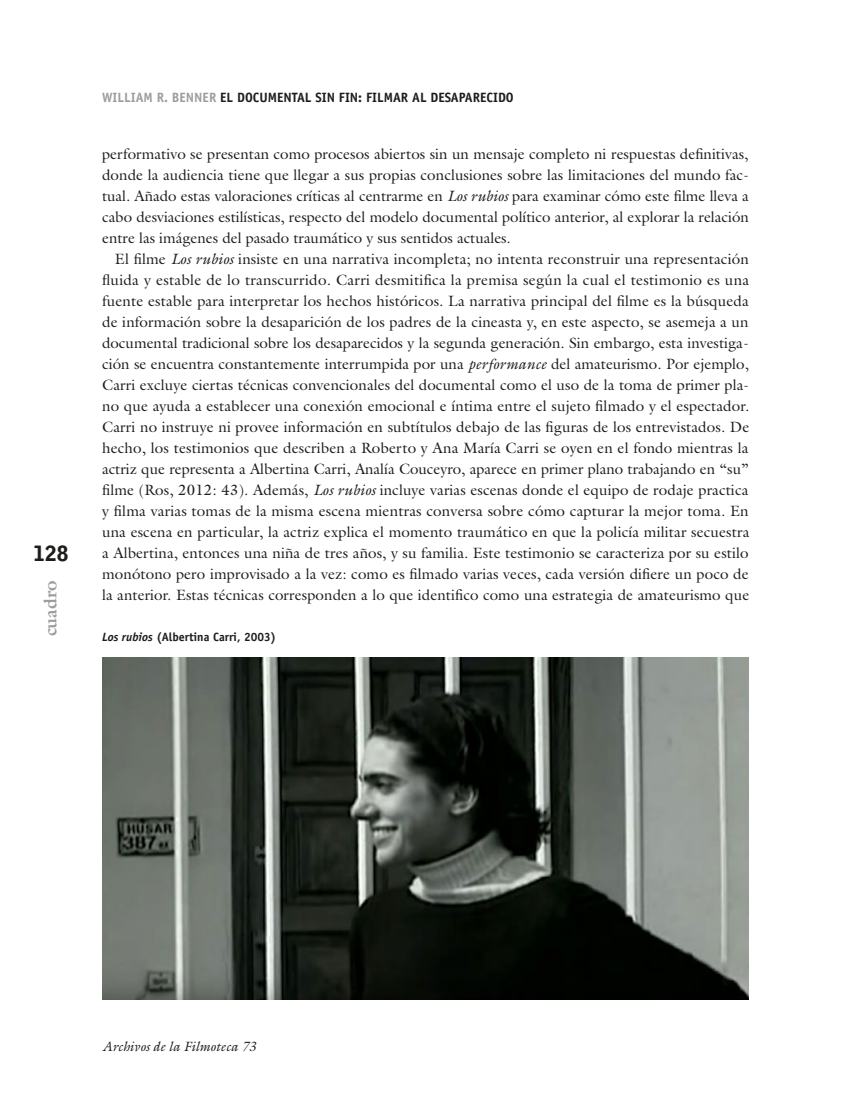
<style>
.page{position:relative;width:851px;height:1106px;background:#fff}
.page>*{position:absolute;margin:0;border:0;box-sizing:border-box;transform-origin:0 0}
.t1{font:900 21px "Bell Gothic Std";color:#1d1d1b}
.t2{font:700 18px "Galliard Std";color:#9d9d9c}
.t3{font:15px/21px "Galliard Std";letter-spacing:.005em;color:#1d1d1b;text-align:justify}
.t4{font:700 13.5px "Officina Sans Std";color:#1d1d1b}
.t5{font:italic 13.5px "Galliard Std";color:#1d1d1b}
.t6{font:700 12px "Officina Sans Std";color:#1d1d1b}
.s1{color:#9d9d9c}
.s2{font-style:italic}
</style>
<div class="page">
<img style="left:102px;top:657px;width:646px;height:342px">
<h1 class="t1" style="left:34px;top:541px;width:37px">128</h1>
<p class="t2" style="left:39px;top:636px;width:58px;rotate:-90deg">cuadro</p>
<p class="t4" style="left:102px;top:89px;width:413px"><span class="s1">WILLIAM R. BENNER</span> EL DOCUMENTAL SIN FIN: FILMAR AL DESAPARECIDO</p>
<p class="t3" style="left:102px;top:143px;width:648px">performativo se presentan como procesos abiertos sin un mensaje completo ni respuestas definitivas, donde la audiencia tiene que llegar a sus propias conclusiones sobre las limitaciones del mundo fac&shy;tual. Añado estas valoraciones críticas al centrarme en <span class="s2">Los rubios</span> para examinar cómo este filme lleva a cabo desviaciones estilísticas, respecto del modelo documental político anterior, al explorar la relación entre las imágenes del pasado traumático y sus sentidos actuales.</p>
<p class="t3" style="left:102px;top:248px;width:648px;text-indent:13px">El filme <span class="s2">Los rubios</span> insiste en una narrativa incompleta; no intenta reconstruir una representación fluida y estable de lo transcurrido. Carri desmitifica la premisa según la cual el testimonio es una fuente estable para interpretar los hechos históricos. La narrativa principal del filme es la búsqueda de información sobre la desaparición de los padres de la cineasta y, en este aspecto, se asemeja a un documental tradicional sobre los desaparecidos y la segunda generación. Sin embargo, esta investiga&shy;ción se encuentra constantemente interrumpida por una <span class="s2">performance</span> del amateurismo. Por ejemplo, Carri excluye ciertas técnicas convencionales del documental como el uso de la toma de primer pla&shy;no que ayuda a establecer una conexión emocional e íntima entre el sujeto filmado y el espectador.<br>Carri no instruye ni provee información en subtítulos debajo de las figuras de los entrevistados. De hecho, los testimonios que describen a Roberto y Ana María Carri se oyen en el fondo mientras la actriz que representa a Albertina Carri, Analía Couceyro, aparece en primer plano trabajando en “su” filme (Ros, 2012: 43). Además, <span class="s2">Los rubios</span> incluye varias escenas donde el equipo de rodaje practica y filma varias tomas de la misma escena mientras conversa sobre cómo capturar la mejor toma. En una escena en particular, la actriz explica el momento traumático en que la policía militar secuestra a Albertina, entonces una niña de tres años, y su familia. Este testimonio se caracteriza por su estilo monótono pero improvisado a la vez: como es filmado varias veces, cada versión difiere un poco de la anterior. Estas técnicas corresponden a lo que identifico como una estrategia de amateurismo que</p>
<p class="t6" style="left:102px;top:629px;width:176px"><span class="s2">Los rubios</span> (Albertina Carri, 2003)</p>
<p class="t5" style="left:102px;top:1038px;width:155px">Archivos de la Filmoteca 73</p>
</div>
